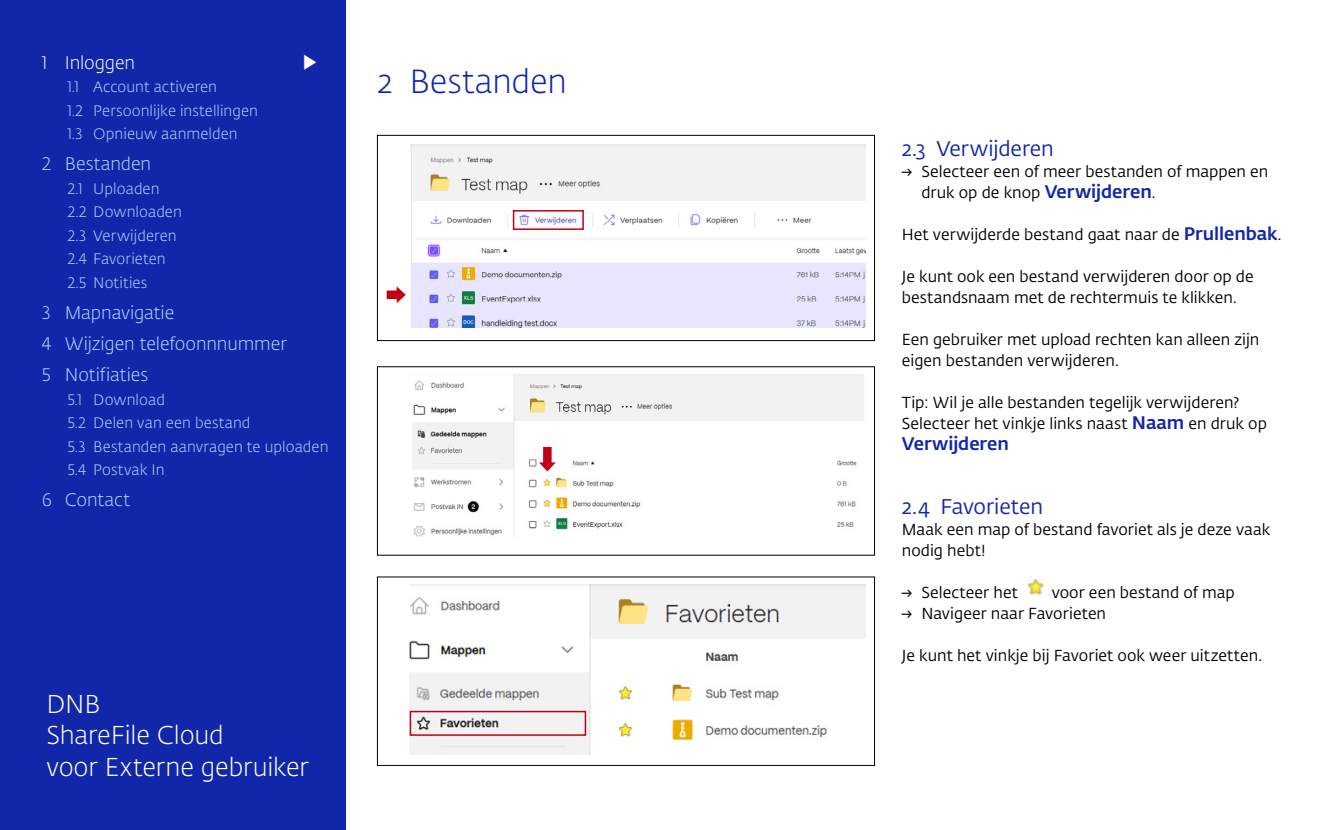
<style>
.page{position:relative;width:1340px;height:830px;background:#fff}
.page>*{position:absolute;margin:0;border:0;box-sizing:border-box;transform-origin:0 0}
.t1{font:300 33px "DNB Fedra";letter-spacing:-.005em;color:#1226aa}
.t2{font:300 25.5px/31.5px "DNB Fedra";letter-spacing:-.005em;color:#fff}
.t3{font:300 22.5px "DNB Fedra";color:#fff}
.t4{font:21px "DNB Fedra";letter-spacing:-.005em;color:#1226aa}
.t5{font:300 18px/31px "DNB Fedra";letter-spacing:-.005em;color:#abdafc}
.t6{font:500 18px "DNB Fedra";color:#1226aa}
.t7{font:300 18px "DNB Fedra";letter-spacing:-.005em;color:#fff}
.t8{font:15.75px/21px "DNB Fedra";letter-spacing:.005em;color:#000}
.t9{font:300 15px/23.5px "DNB Fedra";letter-spacing:.005em;color:#abdafc}
.s1{font-weight:500;font-size:18px;color:#1226aa}
</style>
<div class="page">
<div style="left:0;top:0;width:345px;height:829px;background:#1226aa"></div>
<img style="left:1027px;top:579px;width:17px;height:16px">
<img style="left:412px;top:374px;width:452px;height:163px">
<div style="left:543px;top:446px;width:8px;height:18px;background:#c20016"></div>
<svg style="left:539px;top:462px;width:17px;height:9px"></svg>
<img style="left:410px;top:144px;width:455px;height:183px">
<div style="left:377px;top:135px;width:497px;height:206px;border:1px solid #000"></div>
<div style="left:387px;top:290px;width:12px;height:9px;background:#c20016"></div>
<svg style="left:397px;top:286px;width:9px;height:17px"></svg>
<div style="left:513px;top:210px;width:71px;height:20px;border:2px solid #c20016"></div>
<img style="left:409px;top:584px;width:456px;height:170px">
<div style="left:409px;top:710px;width:177px;height:25px;border:2px solid #c20016"></div>
<p class="t7" style="left:42px;top:51px;width:94px">1 Inloggen</p>
<h3 class="t3" style="left:302px;top:47px;width:16px">▶</h3>
<p class="t9" style="left:68px;top:75px;width:192px">1.1 Account activeren<br>1.2 Persoonlijke instellingen<br>1.3 Opnieuw aanmelden</p>
<p class="t5" style="left:42px;top:149px;width:110px">2 Bestanden</p>
<p class="t9" style="left:68px;top:177px;width:116px">2.1 Uploaden<br>2.2 Downloaden<br>2.3 Verwijderen<br>2.4 Favorieten<br>2.5 Notities</p>
<p class="t5" style="left:42px;top:297px;width:246px">3 Mapnavigatie<br>4 Wijzigen telefoonnnummer<br>5 Notifiaties</p>
<p class="t9" style="left:68px;top:387px;width:262px">5.1 Download<br>5.2 Delen van een bestand<br>5.3 Bestanden aanvragen te uploaden<br>5.4 Postvak In</p>
<p class="t5" style="left:42px;top:484px;width:89px">6 Contact</p>
<h1 class="t1" style="left:376px;top:62px;width:192px">2 Bestanden</h1>
<h2 class="t2" style="left:46px;top:688px;width:264px">DNB<br>ShareFile Cloud<br>voor Externe gebruiker</h2>
<h3 class="t4" style="left:901px;top:136px;width:154px">2.3 Verwijderen</h3>
<p class="t8" style="left:921px;top:161px;width:348px;text-indent:-19px">→ Selecteer een of meer bestanden of mappen en druk op de knop <span class="s1">Verwijderen</span>.</p>
<p class="t8" style="left:901px;top:224px;width:381px">Het verwijderde bestand gaat naar de <span class="s1">Prullenbak</span>.</p>
<p class="t8" style="left:901px;top:266px;width:353px">Je kunt ook een bestand verwijderen door op de bestandsnaam met de rechtermuis te klikken.</p>
<p class="t8" style="left:901px;top:329px;width:359px">Een gebruiker met upload rechten kan alleen zijn eigen bestanden verwijderen.</p>
<p class="t8" style="left:901px;top:392px;width:366px">Tip: Wil je alle bestanden tegelijk verwijderen?<br>Selecteer het vinkje links naast <span class="s1">Naam</span> en druk op</p>
<p class="t6" style="left:901px;top:433px;width:109px">Verwijderen</p>
<h3 class="t4" style="left:901px;top:493px;width:143px">2.4 Favorieten</h3>
<p class="t8" style="left:901px;top:518px;width:370px">Maak een map of bestand favoriet als je deze vaak nodig hebt!</p>
<p class="t8" style="left:901px;top:581px;width:118px">→ Selecteer het</p>
<p class="t8" style="left:1051px;top:581px;width:184px">voor een bestand of map</p>
<p class="t8" style="left:901px;top:602px;width:206px">→ Navigeer naar Favorieten</p>
<p class="t8" style="left:901px;top:644px;width:362px">Je kunt het vinkje bij Favoriet ook weer uitzetten.</p>
</div>
